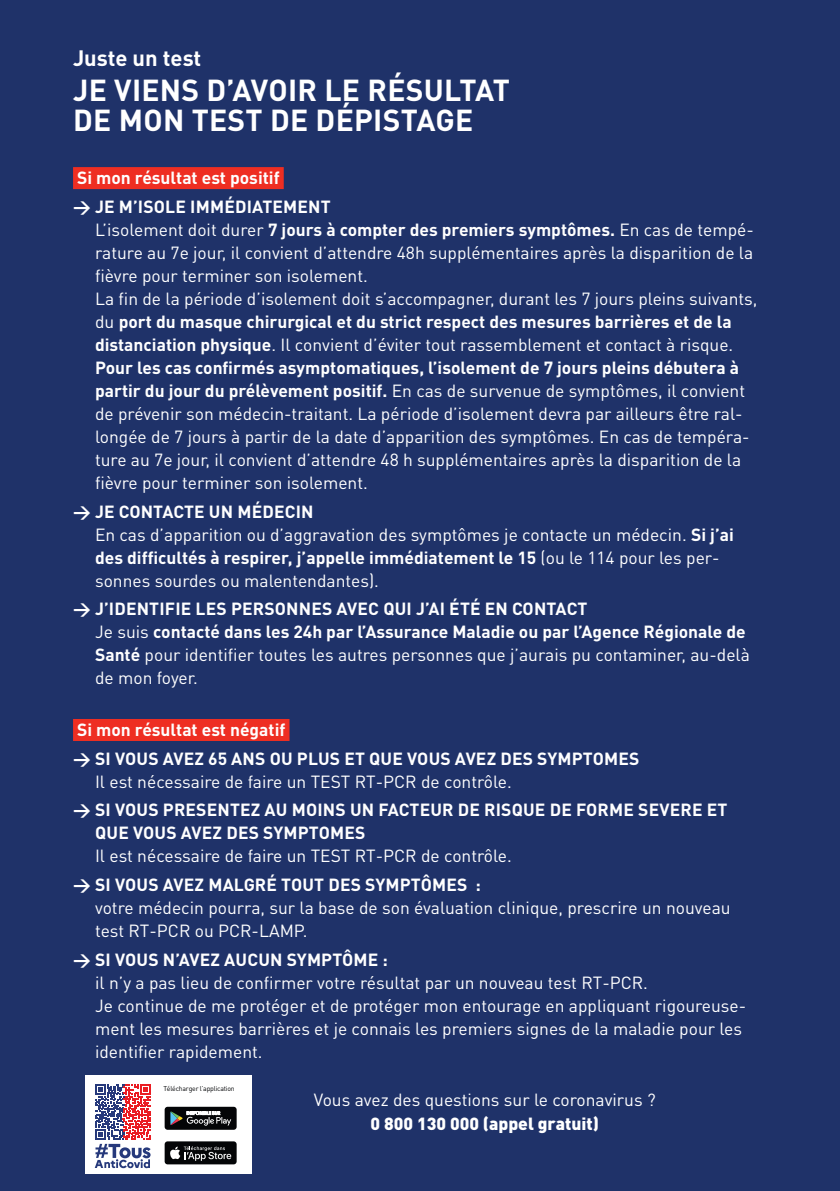
<style>
.page{position:relative;width:840px;height:1191px;background:#fff}
.page>*{position:absolute;margin:0;border:0;box-sizing:border-box;transform-origin:0 0}
.t1{font:700 30px/30px "DIN Pro";letter-spacing:.01em;color:#fff}
.t2{font:700 22px "DIN Pro";color:#fff}
.t3{font:17.4px/23px "DIN Pro";color:#fff}
.t4{font:700 17.4px/23px "DIN Pro";letter-spacing:.01em;color:#fff}
.t5{font:900 17.4px "DIN Pro";color:#fff}
.t6{font:6.8px "DIN Pro";letter-spacing:-.03em;color:#040507}
.s1{font-weight:700}
.s2{font-weight:400}
</style>
<div class="page">
<div style="left:0;top:0;width:839px;height:1191px;background:#1f3269"></div>
<div style="left:73px;top:167px;width:210px;height:22px;background:#ee2e22"></div>
<div style="left:73px;top:719px;width:216px;height:22px;background:#ee2e22"></div>
<div style="left:86px;top:1075px;width:166px;height:99px;background:#fff"></div>
<svg style="left:95px;top:1084px;width:55px;height:84px"></svg>
<div style="left:164px;top:1141px;width:72px;height:23px;background:#040507;border-radius:3px"></div>
<svg style="left:170px;top:1146px;width:61px;height:14px"></svg>
<div style="left:164px;top:1106px;width:72px;height:23px;background:#040507;border-radius:3px"></div>
<svg style="left:170px;top:1111px;width:61px;height:14px"></svg>
<p class="t2" style="left:73px;top:43px;width:130px">Juste un test</p>
<h1 class="t1" style="left:73px;top:74px;width:438px">JE VIENS D’AVOIR LE RÉSULTAT<br>DE MON TEST DE DÉPISTAGE</h1>
<p class="t4" style="left:77px;top:166px;width:204px">Si mon résultat est positif</p>
<p class="t3" style="left:95px;top:194px;width:663px;text-indent:-22px"><span class="s1">→ JE M’ISOLE IMMÉDIATEMENT<br></span>L’isolement doit durer <span class="s1">7 jours à compter des premiers symptômes.</span> En cas de tempé&shy;rature au 7e jour, il convient d’attendre 48h supplémentaires après la disparition de la fièvre pour terminer son isolement.<br>La fin de la période d’isolement doit s’accompagner, durant les 7 jours pleins suivants, du <span class="s1">port du masque chirurgical et du strict respect des mesures barrières et de la distanciation physique</span>. Il convient d’éviter tout rassemblement et contact à risque.<br><span class="s1">Pour les cas confirmés asymptomatiques, l’isolement de 7 jours pleins débutera à partir du jour du prélèvement positif.</span> En cas de survenue de symptômes, il convient de prévenir son médecin-traitant. La période d’isolement devra par ailleurs être ral&shy;longée de 7 jours à partir de la date d’apparition des symptômes. En cas de tempéra&shy;ture au 7e jour, il convient d’attendre 48 h supplémentaires après la disparition de la fièvre pour terminer son isolement.</p>
<p class="t3" style="left:95px;top:499px;width:640px;text-indent:-22px"><span class="s1">→ JE CONTACTE UN MÉDECIN<br></span>En cas d’apparition ou d’aggravation des symptômes je contacte un médecin. <span class="s1">Si j’ai des difficultés à respirer, j’appelle immédiatement le 15</span> (ou le 114 pour les per&shy;sonnes sourdes ou malentendantes).</p>
<p class="t4" style="left:95px;top:597px;width:656px;text-indent:-22px">→ J’IDENTIFIE LES PERSONNES AVEC QUI J’AI ÉTÉ EN CONTACT<br><span class="s2">Je suis</span> contacté dans les 24h par l’Assurance Maladie ou par l’Agence Régionale de Santé <span class="s2">pour identifier toutes les autres personnes que j’aurais pu contaminer, au-delà de mon foyer.</span></p>
<p class="t4" style="left:77px;top:717px;width:210px">Si mon résultat est négatif</p>
<p class="t4" style="left:73px;top:746px;width:567px">→ SI VOUS AVEZ 65 ANS OU PLUS ET QUE VOUS AVEZ DES SYMPTOMES</p>
<p class="t3" style="left:95px;top:769px;width:418px">Il est nécessaire de faire un TEST RT-PCR de contrôle.</p>
<p class="t4" style="left:95px;top:798px;width:633px;text-indent:-22px">→ SI VOUS PRESENTEZ AU MOINS UN FACTEUR DE RISQUE DE FORME SEVERE ET<br>QUE VOUS AVEZ DES SYMPTOMES</p>
<p class="t3" style="left:95px;top:844px;width:418px">Il est nécessaire de faire un TEST RT-PCR de contrôle.</p>
<p class="t4" style="left:73px;top:872px;width:409px">→ SI VOUS AVEZ MALGRÉ TOUT DES SYMPTÔMES :</p>
<p class="t3" style="left:95px;top:895px;width:636px">votre médecin pourra, sur la base de son évaluation clinique, prescrire un nouveau test RT-PCR ou PCR-LAMP.</p>
<p class="t4" style="left:73px;top:947px;width:316px">→ SI VOUS N’AVEZ AUCUN SYMPTÔME :</p>
<p class="t3" style="left:95px;top:970px;width:652px">il n’y a pas lieu de confirmer votre résultat par un nouveau test RT-PCR.<br>Je continue de me protéger et de protéger mon entourage en appliquant rigoureuse&shy;ment les mesures barrières et je connais les premiers signes de la maladie pour les identifier rapidement.</p>
<p class="t3" style="left:314px;top:1088px;width:343px">Vous avez des questions sur le coronavirus ?</p>
<p class="t5" style="left:370px;top:1112px;width:230px">0 800 130 000 (appel gratuit)</p>
<p class="t6" style="left:163px;top:1084px;width:73px">Télécharger l’application</p>
</div>
